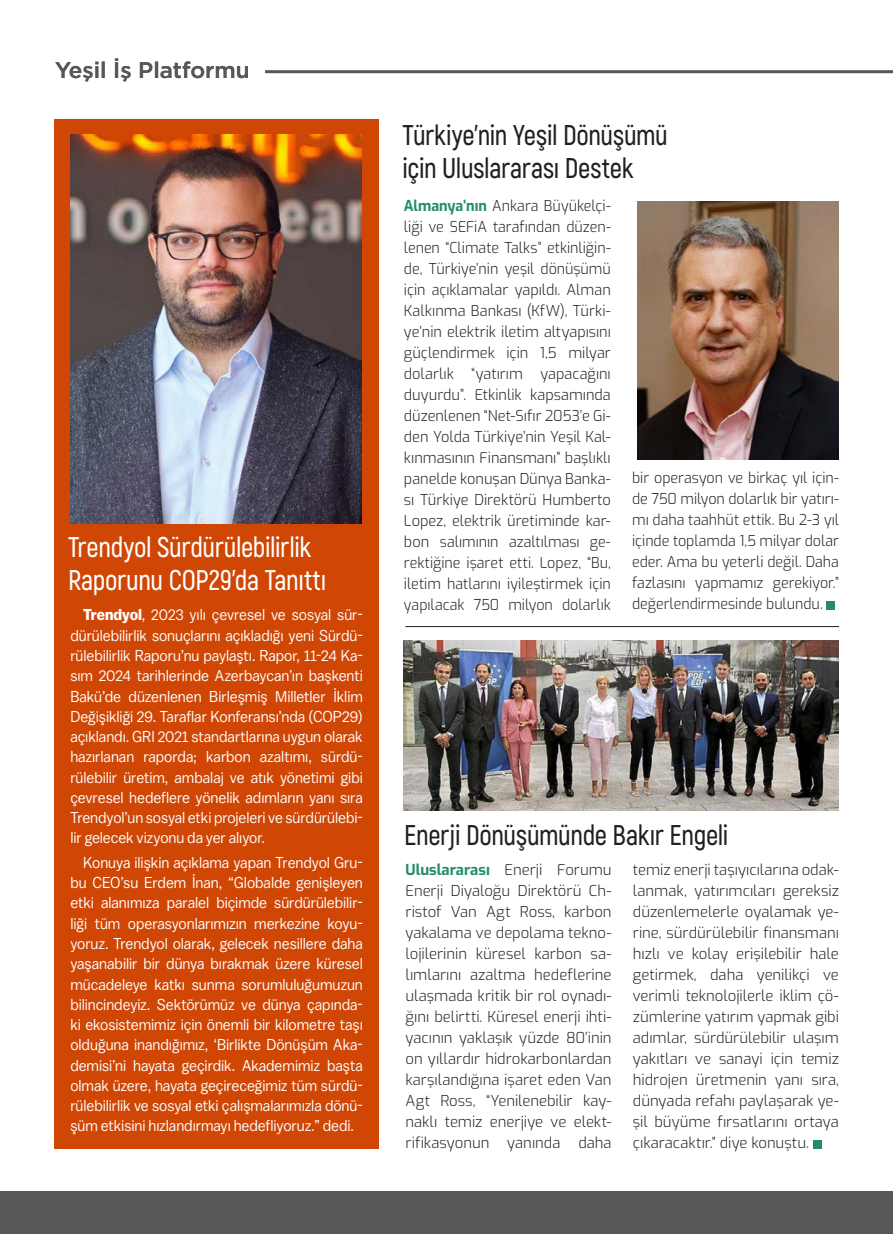
<style>
.page{position:relative;width:893px;height:1234px;background:#fff}
.page>*{position:absolute;margin:0;border:0;box-sizing:border-box;transform-origin:0 0}
.t1{font:600 28.5px/33px "Akrobat";letter-spacing:-.015em;color:#231f20;scale:.95 1}
.t2{font:600 28.5px/33px "Akrobat";letter-spacing:-.015em;color:#fff;scale:.95 1}
.t3{font:500 22.5px "Gotham";color:#544740}
.t4{font:15.75px/20.2px "Balto";letter-spacing:-.005em;color:#fff;text-align:justify;scale:.93 1}
.t5{font:300 15px/21px "Exo";color:#231f20;text-align:justify;scale:.95 1}
.t6{font:300 15px/21px "Exo";color:#231f20;text-align:justify}
.s1{font-weight:700}
.s2{font-weight:700;color:#228e68}
</style>
<div class="page">
<div style="left:0;top:1191px;width:893px;height:42px;background:#57585a"></div>
<div style="left:54px;top:119px;width:324px;height:1029px;background:#d04605"></div>
<div style="left:826px;top:601px;width:9px;height:8px;background:#228e68"></div>
<div style="left:813px;top:1139px;width:8px;height:9px;background:#228e68"></div>
<img style="left:637px;top:201px;width:202px;height:258px">
<img style="left:404px;top:640px;width:435px;height:170px">
<img style="left:70px;top:134px;width:291px;height:389px">
<hr style="left:405px;top:626px;width:434px;height:1px;background:#231f20">
<hr style="left:265px;top:70px;width:628px;height:3px;background:#57585a">
<p class="t3" style="left:55px;top:55px;width:196px">Yeşil İş Platformu</p>
<p class="t2" style="left:68px;top:530px;width:273px">Trendyol Sürdürülebilirlik<br>Raporunu COP29’da Tanıttı</p>
<p class="t4" style="left:70px;top:604px;width:316px;text-indent:13px"><span class="s1">Trendyol</span>, 2023 yılı çevresel ve sosyal sür&shy;dürülebilirlik sonuçlarını açıkladığı yeni Sürdü&shy;rülebilirlik Raporu’nu paylaştı. Rapor, 11-24 Ka&shy;sım 2024 tarihlerinde Azerbaycan’ın başkenti Bakü’de düzenlenen Birleşmiş Milletler İklim Değişikliği 29. Taraflar Konferansı’nda (COP29) açıklandı. GRI 2021 standartlarına uygun olarak hazırlanan raporda; karbon azaltımı, sürdü&shy;rülebilir üretim, ambalaj ve atık yönetimi gibi çevresel hedeflere yönelik adımların yanı sıra Trendyol’un sosyal etki projeleri ve sürdürülebi&shy;lir gelecek vizyonu da yer alıyor.</p>
<p class="t4" style="left:70px;top:851px;width:316px;text-indent:13px">Konuya ilişkin açıklama yapan Trendyol Gru&shy;bu CEO’su Erdem İnan, “Globalde genişleyen etki alanımıza paralel biçimde sürdürülebilir&shy;liği tüm operasyonlarımızın merkezine koyu&shy;yoruz. Trendyol olarak, gelecek nesillere daha yaşanabilir bir dünya bırakmak üzere küresel mücadeleye katkı sunma sorumluluğumuzun bilincindeyiz. Sektörümüz ve dünya çapında&shy;ki ekosistemimiz için önemli bir kilometre taşı olduğuna inandığımız, ‘Birlikte Dönüşüm Aka&shy;demisi’ni hayata geçirdik. Akademimiz başta olmak üzere, hayata geçireceğimiz tüm sürdü&shy;rülebilirlik ve sosyal etki çalışmalarımızla dönü&shy;şüm etkisini hızlandırmayı hedefliyoruz.” dedi.</p>
<p class="t1" style="left:403px;top:118px;width:281px">Türkiye’nin Yeşil Dönüşümü için Uluslararası Destek</p>
<p class="t5" style="left:404px;top:194px;width:219px"><span class="s2">Almanya’nın</span> Ankara Büyükelçi&shy;liği ve SEFiA tarafından düzen&shy;lenen “Climate Talks” etkinliğin&shy;de, Türkiye’nin yeşil dönüşümü için açıklamalar yapıldı. Alman Kalkınma Bankası (KfW), Türki&shy;ye’nin elektrik iletim altyapısını güçlendirmek için 1,5 milyar dolarlık “yatırım yapacağını duyurdu”. Etkinlik kapsamında düzenlenen “Net-Sıfır 2053’e Gi&shy;den Yolda Türkiye’nin Yeşil Kal&shy;kınmasının Finansmanı” başlıklı panelde konuşan Dünya Banka&shy;sı Türkiye Direktörü Humberto Lopez, elektrik üretiminde kar&shy;bon salımının azaltılması ge&shy;rektiğine işaret etti. Lopez, “Bu, iletim hatlarını iyileştirmek için yapılacak 750 milyon dolarlık</p>
<p class="t5" style="left:632px;top:466px;width:219px">bir operasyon ve birkaç yıl için&shy;de 750 milyon dolarlık bir yatırı&shy;mı daha taahhüt ettik. Bu 2-3 yıl içinde toplamda 1,5 milyar dolar eder. Ama bu yeterli değil. Daha fazlasını yapmamız gerekiyor.” değerlendirmesinde bulundu.</p>
<p class="t1" style="left:404px;top:818px;width:343px">Enerji Dönüşümünde Bakır Engeli</p>
<p class="t6" style="left:405px;top:858px;width:208px"><span class="s2">Uluslararası</span> Enerji Forumu Enerji Diyaloğu Direktörü Ch&shy;ristof Van Agt Ross, karbon yakalama ve depolama tekno&shy;lojilerinin küresel karbon sa&shy;lımlarını azaltma hedeflerine ulaşmada kritik bir rol oynadı&shy;ğını belirtti. Küresel enerji ihti&shy;yacının yaklaşık yüzde 80’inin on yıllardır hidrokarbonlardan karşılandığına işaret eden Van Agt Ross, “Yenilenebilir kay&shy;naklı temiz enerjiye ve elekt&shy;rifikasyonun yanında daha</p>
<p class="t6" style="left:633px;top:858px;width:208px">temiz enerji taşıyıcılarına odak&shy;lanmak, yatırımcıları gereksiz düzenlemelerle oyalamak ye&shy;rine, sürdürülebilir finansmanı hızlı ve kolay erişilebilir hale getirmek, daha yenilikçi ve verimli teknolojilerle iklim çö&shy;zümlerine yatırım yapmak gibi adımlar, sürdürülebilir ulaşım yakıtları ve sanayi için temiz hidrojen üretmenin yanı sıra, dünyada refahı paylaşarak ye&shy;şil büyüme fırsatlarını ortaya çıkaracaktır.” diye konuştu.</p>
</div>
